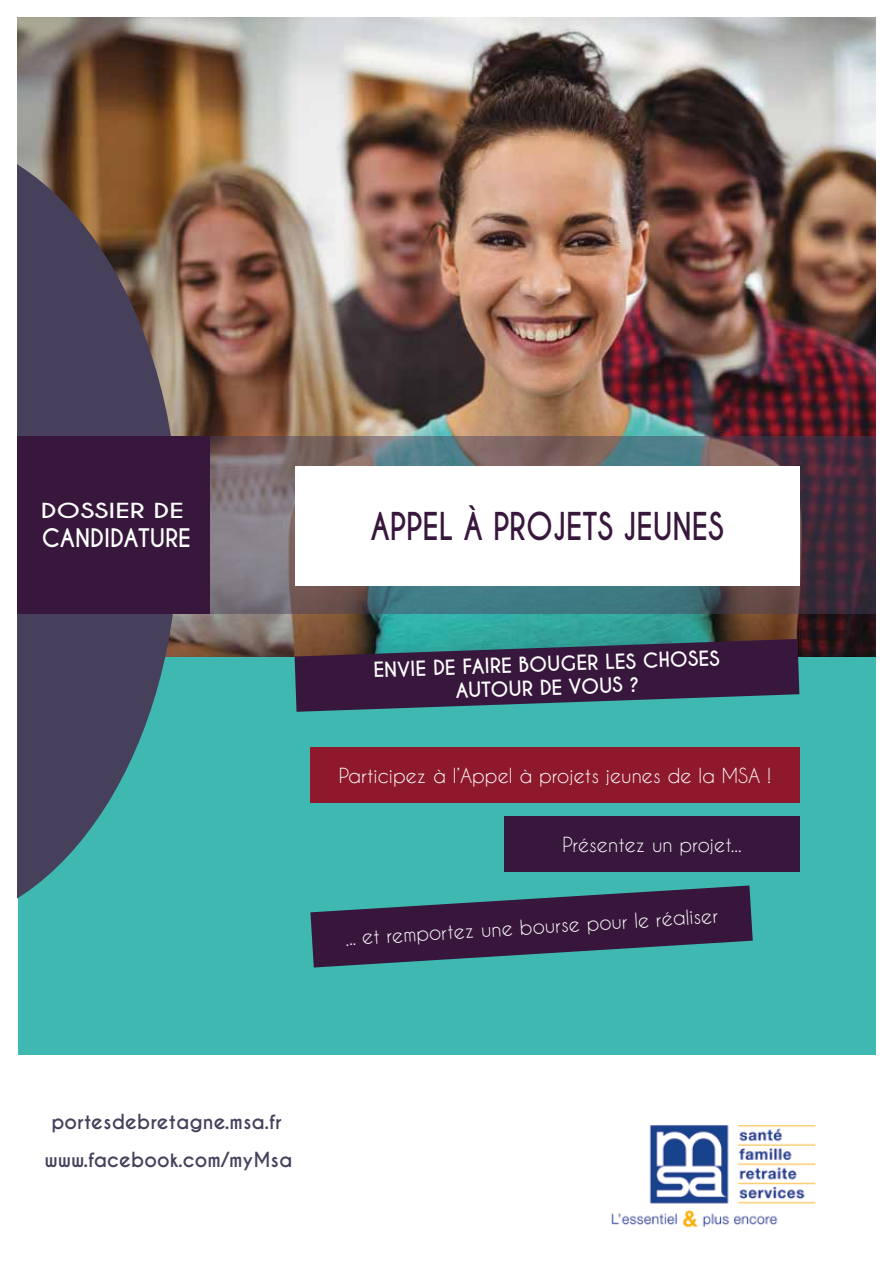
<style>
.page{position:relative;width:893px;height:1263px;background:#fff}
.page>*{position:absolute;margin:0;border:0;box-sizing:border-box;transform-origin:0 0}
.t1{font:700 36px "Caviar Dreams";color:#38173c;scale:.81 1}
.t2{font:700 24px "Caviar Dreams";color:#fff;scale:.95 1}
.t3{font:19.5px "Caviar Dreams";color:#fff}
.t4{font:700 19.5px/38.4px "Caviar Dreams";color:#47405b;text-align:center}
.t5{font:700 19.5px/23.4px "Caviar Dreams";color:#fff;text-align:center}
.t6{font:700 19.5px "Caviar Dreams";color:#fff;scale:1.33 1}
</style>
<div class="page">
<img style="left:611px;top:1125px;width:205px;height:103px">
<div style="left:18px;top:18px;width:857px;height:1036px;background:#3eb8b1"></div>
<img style="left:17px;top:18px;width:858px;height:638px">
<svg style="left:295px;top:639px;width:504px;height:73px;background:#393851"></svg>
<svg style="left:310px;top:885px;width:443px;height:82px"></svg>
<div style="left:310px;top:747px;width:489px;height:56px;background:#8e192c"></div>
<div style="left:504px;top:816px;width:295px;height:56px;background:#38173c"></div>
<svg style="left:17px;top:134px;width:162px;height:765px;fill:#47405b"></svg>
<svg style="left:210px;top:436px;width:665px;height:177px;background:#616066"></svg>
<div style="left:15px;top:436px;width:195px;height:177px;background:#38173c"></div>
<div style="left:295px;top:466px;width:504px;height:119px;background:#fff"></div>
<div style="left:1px;top:133px;width:16px;height:793px;background:#fff"></div>
<p class="t6" style="left:41px;top:499px;width:109px">DOSSIER DE</p>
<p class="t2" style="left:42px;top:523px;width:158px">CANDIDATURE</p>
<h1 class="t1" style="left:370px;top:504px;width:438px">APPEL À PROJETS JEUNES</h1>
<p class="t5" style="left:373px;top:659px;width:348px;rotate:-2deg">ENVIE DE FAIRE BOUGER LES CHOSES<br>AUTOUR DE VOUS ?</p>
<p class="t3" style="left:339px;top:764px;width:434px">Participez à l’Appel à projets jeunes de la MSA !</p>
<p class="t3" style="left:562px;top:833px;width:181px">Présentez un projet...</p>
<p class="t3" style="left:345px;top:925px;width:375px;rotate:-3deg">... et remportez une bourse pour le réaliser</p>
<p class="t4" style="left:44px;top:1103px;width:249px">portesdebretagne.msa.fr www.facebook.com/myMsa</p>
</div>
